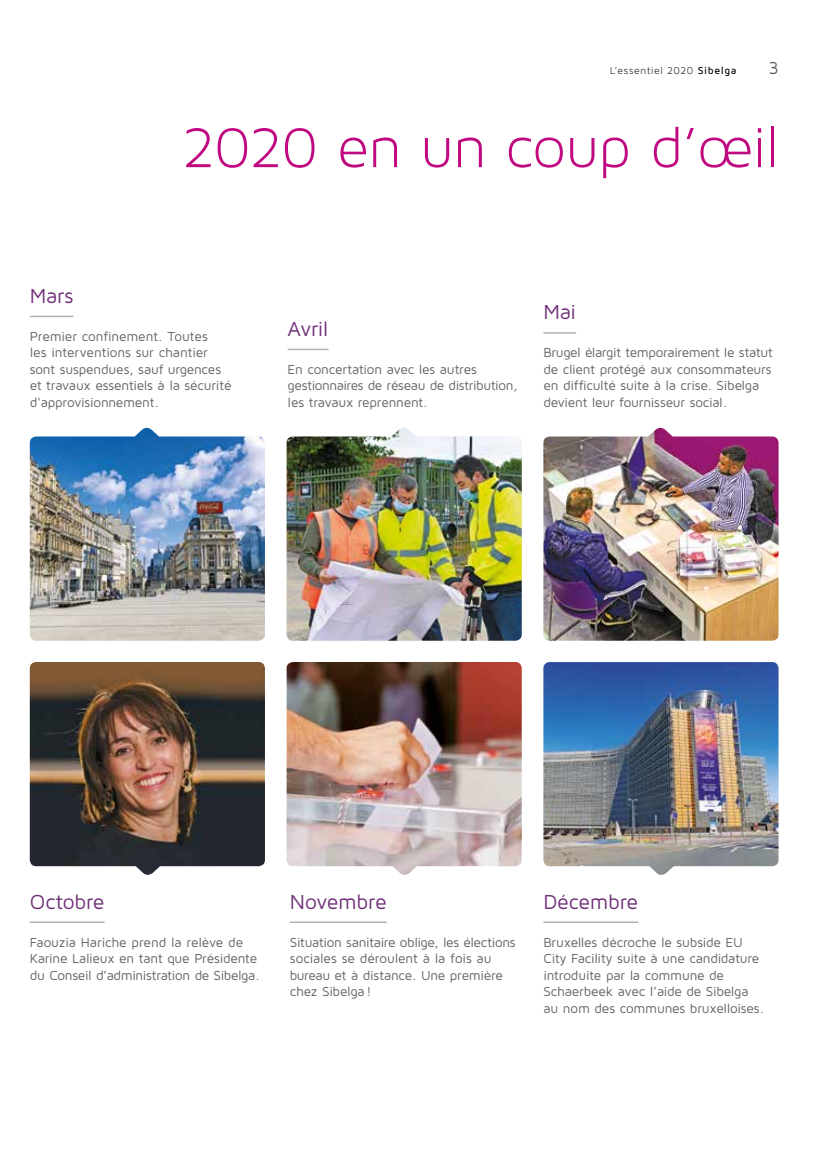
<style>
.page{position:relative;width:830px;height:1170px;background:#fff}
.page>*{position:absolute;margin:0;border:0;box-sizing:border-box;transform-origin:0 0}
.t1{font:60px "Maven Pro Light 300";letter-spacing:-.01em;color:#c00880}
.t2{font:21px "Maven Pro";letter-spacing:-.015em;color:#6f2f77}
.t3{font:18px "Maven Pro";color:#646363}
.t4{font:13.5px/16.5px "Maven Pro";letter-spacing:-.015em;color:#646363}
.t5{font:10.5px "Maven Pro Light 300";letter-spacing:.065em;color:#000}
.s1{font-family:"Maven Pro";font-weight:500}
</style>
<div class="page">
<hr style="left:30px;top:315px;width:43px;height:2px;background:#b3b2b2">
<hr style="left:287px;top:348px;width:41px;height:2px;background:#b3b2b2">
<hr style="left:543px;top:332px;width:33px;height:1px;background:#b3b2b2">
<hr style="left:30px;top:921px;width:74px;height:1px;background:#b3b2b2">
<hr style="left:543px;top:921px;width:95px;height:1px;background:#b3b2b2">
<hr style="left:290px;top:921px;width:96px;height:1px;background:#b3b2b2">
<img style="left:30px;top:662px;width:235px;height:213px">
<img style="left:286px;top:662px;width:235px;height:213px">
<img style="left:543px;top:662px;width:235px;height:212px">
<img style="left:30px;top:428px;width:235px;height:212px">
<img style="left:286px;top:428px;width:235px;height:212px">
<img style="left:543px;top:428px;width:235px;height:212px">
<p class="t5" style="left:610px;top:65px;width:128px">L’essentiel 2020 <span class="s1">Sibelga</span></p>
<h3 class="t3" style="left:768px;top:57px;width:12px">3</h3>
<h1 class="t1" style="left:182px;top:115px;width:598px">2020 en un coup d’oeil</h1>
<h2 class="t2" style="left:30px;top:282px;width:45px">Mars</h2>
<p class="t4" style="left:30px;top:327px;width:203px">Premier confinement. Toutes<br>les interventions sur chantier sont suspendues, sauf urgences et travaux essentiels à la sécurité d'approvisionnement.</p>
<h2 class="t2" style="left:287px;top:315px;width:42px">Avril</h2>
<p class="t4" style="left:287px;top:360px;width:231px">En concertation avec les autres gestionnaires de réseau de distribution, les travaux reprennent.</p>
<h2 class="t2" style="left:543px;top:299px;width:34px">Mai</h2>
<p class="t4" style="left:543px;top:344px;width:231px">Brugel élargit temporairement le statut de client protégé aux consommateurs en difficulté suite à la crise. Sibelga devient leur fournisseur social.</p>
<h2 class="t2" style="left:30px;top:888px;width:76px">Octobre</h2>
<p class="t4" style="left:30px;top:933px;width:231px">Faouzia Hariche prend la relève de<br>Karine Lalieux en tant que Présidente du Conseil d’administration de Sibelga.</p>
<h2 class="t2" style="left:290px;top:888px;width:98px">Novembre</h2>
<p class="t4" style="left:290px;top:933px;width:227px">Situation sanitaire oblige, les élections sociales se déroulent à la fois au bureau et à distance. Une première chez Sibelga!</p>
<h2 class="t2" style="left:543px;top:888px;width:96px">Décembre</h2>
<p class="t4" style="left:543px;top:933px;width:222px">Bruxelles décroche le subside EU City Facility suite à une candidature introduite par la commune de Schaerbeek avec l’aide de Sibelga au nom des communes bruxelloises.</p>
</div>
